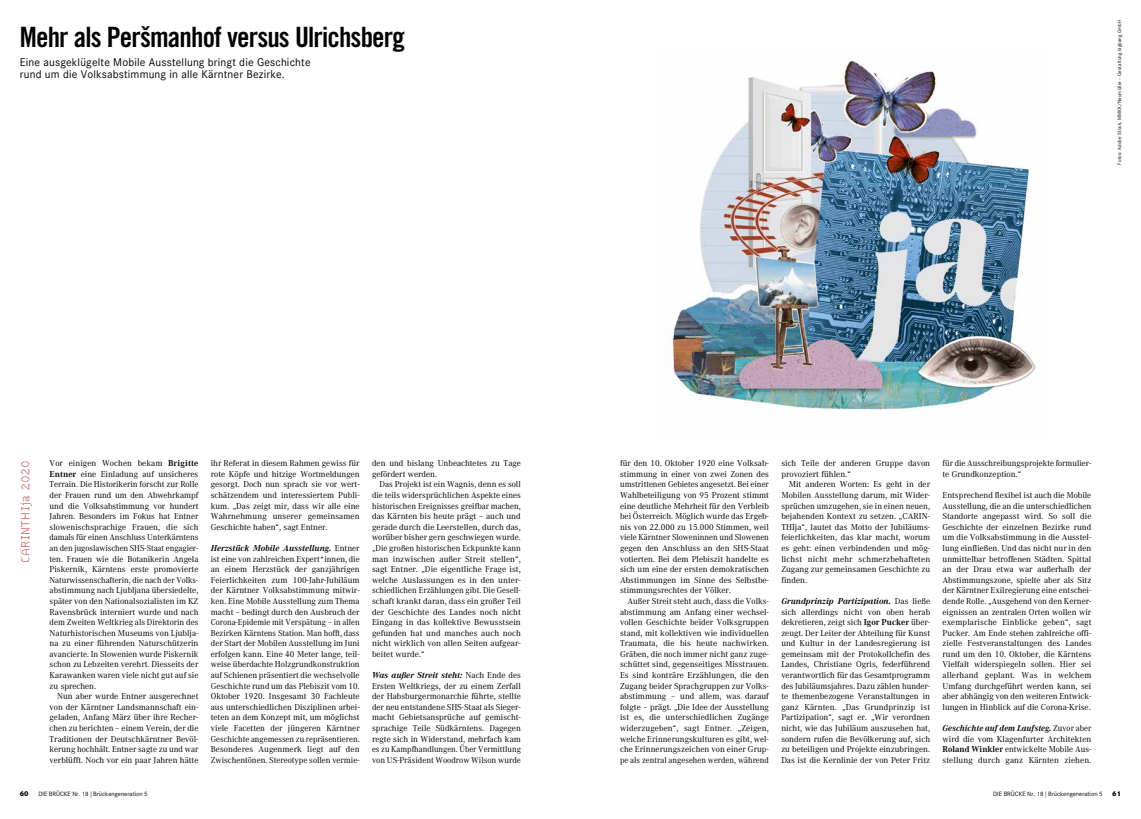
<style>
.page{position:relative;width:1141px;height:819px;background:#fff}
.page>*{position:absolute;margin:0;border:0;box-sizing:border-box;transform-origin:0 0}
.t1{font:28px "Trade Gothic Bold Cond Twenty";letter-spacing:-.03em;color:#000}
.t2{font:12.25px "Amb B Dot";letter-spacing:.04em;color:#ad2221}
.t3{font:10.94px/12.2px "Bruecke Corporate SBQ";letter-spacing:.015em;color:#000}
.t4{font:8.4px/10.6px "Bruecke Corporate ABQ";color:#000;text-align:justify}
.t5{font:8.4px/10.6px "Bruecke Corporate ABQ";color:#000;text-align:justify;scale:.96 1}
.t6{font:800 6.83px "Bruecke Corporate SBQ";color:#000}
.t7{font:6.12px "Bruecke Corporate SBQ";color:#000}
.t8{font:4.81px "Bruecke Corporate SBQ";letter-spacing:.025em;color:#000}
.s1{font-weight:700}
.s2{font-weight:700;font-style:italic}
</style>
<div class="page">
<img style="left:670px;top:60px;width:366px;height:350px">
<h1 class="t1" style="left:20px;top:20px;width:386px">Mehr als Peršmanhof versus Ulrichsberg</h1>
<h3 class="t3" style="left:20px;top:56px;width:292px">Eine ausgeklügelte Mobile Ausstellung bringt die Geschichte rund um die Volksabstimmung in alle Kärntner Bezirke.</h3>
<p class="t8" style="left:1117px;top:164px;width:146px;rotate:-90deg">Fotos: Adobe Stock, MMKK/Neumüller – Gestaltung bigbang GmbH</p>
<h2 class="t2" style="left:18px;top:562px;width:104px;rotate:-90deg">CARINTHIja 2020</h2>
<p class="t4" style="left:50px;top:458px;width:150px">Vor einigen Wochen bekam <span class="s1">Brigitte Entner</span> eine Einladung auf unsicheres Terrain. Die Historikerin forscht zur Rolle der Frauen rund um den Abwehrkampf und die Volksabstimmung vor hundert Jahren. Besonders im Fokus hat Entner slowenischsprachige Frauen, die sich damals für einen Anschluss Unterkärntens an den jugoslawischen SHS-Staat engagier&shy;ten. Frauen wie die Botanikerin Angela Piskernik, Kärntens erste promovierte Naturwissenschafterin, die nach der Volks&shy;abstimmung nach Ljubljana übersiedelte, später von den Nationalsozialisten im KZ Ravensbrück interniert wurde und nach dem Zweiten Weltkrieg als Direktorin des Naturhistorischen Museums von Ljublja&shy;na zu einer führenden Naturschützerin avancierte. In Slowenien wurde Piskernik schon zu Lebzeiten verehrt. Diesseits der Karawanken waren viele nicht gut auf sie zu sprechen.</p>
<p class="t4" style="left:50px;top:691px;width:150px;text-indent:7px">Nun aber wurde Entner ausgerechnet von der Kärntner Landsmannschaft ein&shy;geladen, Anfang März über ihre Recher&shy;chen zu berichten – einem Verein, der die Traditionen der Deutschkärntner Bevöl&shy;kerung hochhält. Entner sagte zu und war verblüfft. Noch vor ein paar Jahren hätte</p>
<p class="t4" style="left:211px;top:458px;width:150px">ihr Referat in diesem Rahmen gewiss für rote Köpfe und hitzige Wortmeldungen gesorgt. Doch nun sprach sie vor wert&shy;schätzendem und interessiertem Publi&shy;kum. „Das zeigt mir, dass wir alle eine Wahrnehmung unserer gemeinsamen Geschichte haben“, sagt Entner.</p>
<p class="t4" style="left:211px;top:542px;width:150px"><span class="s2">Herzstück Mobile Ausstellung.</span> Entner ist eine von zahlreichen Expert*innen, die an einem Herzstück der ganzjährigen Feierlichkeiten zum 100-Jahr-Jubiläum der Kärntner Volksabstimmung mitwir&shy;ken. Eine Mobile Ausstellung zum Thema macht – bedingt durch den Ausbruch der Corona-Epidemie mit Verspätung – in allen Bezirken Kärntens Station. Man hofft, dass der Start der Mobilen Ausstellung im Juni erfolgen kann. Eine 40 Meter lange, teil&shy;weise überdachte Holzgrundkonstruktion auf Schienen präsentiert die wechselvolle Geschichte rund um das Plebiszit vom 10.<br>Oktober 1920. Insgesamt 30 Fachleute aus unterschiedlichen Disziplinen arbei&shy;teten an dem Konzept mit, um möglichst viele Facetten der jüngeren Kärntner Geschichte angemessen zu repräsentieren.<br>Besonderes Augenmerk liegt auf den Zwischentönen. Stereotype sollen vermie-</p>
<p class="t4" style="left:372px;top:458px;width:150px">den und bislang Unbeachtetes zu Tage gefördert werden.</p>
<p class="t4" style="left:372px;top:479px;width:150px;text-indent:7px">Das Projekt ist ein Wagnis, denn es soll die teils widersprüchlichen Aspekte eines historischen Ereignisses greifbar machen, das Kärnten bis heute prägt – auch und gerade durch die Leerstellen, durch das, worüber bisher gern geschwiegen wurde. „Die großen historischen Eckpunkte kann man inzwischen außer Streit stellen“, sagt Entner. „Die eigentliche Frage ist, welche Auslassungen es in den unter&shy;schiedlichen Erzählungen gibt. Die Gesell&shy;schaft krankt daran, dass ein großer Teil der Geschichte des Landes noch nicht Eingang in das kollektive Bewusstsein gefunden hat und manches auch noch nicht wirklich von allen Seiten aufgear&shy;beitet wurde.“</p>
<p class="t4" style="left:372px;top:670px;width:150px"><span class="s2">Was außer Streit steht:</span> Nach Ende des Ersten Weltkriegs, der zu einem Zerfall der Habsburgermonarchie führte, stellte der neu entstandene SHS-Staat als Sieger&shy;macht Gebietsansprüche auf gemischt&shy;sprachige Teile Südkärntens. Dagegen regte sich in Widerstand, mehrfach kam es zu Kampfhandlungen. Über Vermittlung von US-Präsident Woodrow Wilson wurde</p>
<p class="t4" style="left:620px;top:458px;width:150px">für den 10. Oktober 1920 eine Volksab&shy;stimmung in einer von zwei Zonen des umstrittenen Gebietes angesetzt. Bei einer Wahlbeteiligung von 95 Prozent stimmt eine deutliche Mehrheit für den Verbleib bei Österreich. Möglich wurde das Ergeb&shy;nis von 22.000 zu 15.000 Stimmen, weil viele Kärntner Sloweninnen und Slowenen gegen den Anschluss an den SHS-Staat votierten. Bei dem Plebiszit handelte es sich um eine der ersten demokratischen Abstimmungen im Sinne des Selbstbe&shy;stimmungsrechtes der Völker.</p>
<p class="t4" style="left:620px;top:595px;width:150px;text-indent:7px">Außer Streit steht auch, dass die Volks&shy;abstimmung am Anfang einer wechsel&shy;vollen Geschichte beider Volksgruppen stand, mit kollektiven wie individuellen Traumata, die bis heute nachwirken.<br>Gräben, die noch immer nicht ganz zuge&shy;schüttet sind, gegenseitiges Misstrauen.<br>Es sind konträre Erzählungen, die den Zugang beider Sprachgruppen zur Volks&shy;abstimmung – und allem, was darauf folgte – prägt. „Die Idee der Ausstellung ist es, die unterschiedlichen Zugänge widerzugeben“, sagt Entner. „Zeigen, welche Erinnerungskulturen es gibt, wel&shy;che Erinnerungszeichen von einer Grup&shy;pe als zentral angesehen werden, während</p>
<p class="t4" style="left:781px;top:458px;width:150px">sich Teile der anderen Gruppe davon provoziert fühlen.“</p>
<p class="t4" style="left:781px;top:479px;width:150px;text-indent:7px">Mit anderen Worten: Es geht in der Mobilen Ausstellung darum, mit Wider&shy;sprüchen umzugehen, sie in einen neuen, bejahenden Kontext zu setzen. „CARIN-THIja“, lautet das Motto der Jubiläums&shy;feierlichkeiten, das klar macht, worum es geht: einen verbindenden und mög&shy;lichst nicht mehr schmerzbehafteten Zugang zur gemeinsamen Geschichte zu finden.</p>
<p class="t4" style="left:781px;top:595px;width:150px"><span class="s2">Grundprinzip Partizipation.</span> Das ließe sich allerdings nicht von oben herab dekretieren, zeigt sich <span class="s1">Igor Pucker</span> über&shy;zeugt. Der Leiter der Abteilung für Kunst und Kultur in der Landesregierung ist gemeinsam mit der Protokollchefin des Landes, Christiane Ogris, federführend verantwortlich für das Gesamtprogramm des Jubiläumsjahres. Dazu zählen hunder&shy;te themenbezogene Veranstaltungen in ganz Kärnten. „Das Grundprinzip ist Partizipation“, sagt er. „Wir verordnen nicht, wie das Jubiläum auszusehen hat, sondern rufen die Bevölkerung auf, sich zu beteiligen und Projekte einzubringen.<br>Das ist die Kernlinie der von Peter Fritz</p>
<p class="t4" style="left:943px;top:458px;width:150px">für die Ausschreibungsprojekte formulier&shy;te Grundkonzeption.“</p>
<p class="t4" style="left:943px;top:490px;width:150px">Entsprechend flexibel ist auch die Mobile Ausstellung, die an die unterschiedlichen Standorte angepasst wird. So soll die Geschichte der einzelnen Bezirke rund um die Volksabstimmung in die Ausstel&shy;lung einfließen. Und das nicht nur in den unmittelbar betroffenen Städten. Spittal an der Drau etwa war außerhalb der Abstimmungszone, spielte aber als Sitz der Kärntner Exilregierung eine entschei&shy;dende Rolle. „Ausgehend von den Kerner&shy;eignissen an zentralen Orten wollen wir exemplarische Einblicke geben“, sagt Pucker. Am Ende stehen zahlreiche offi&shy;zielle Festveranstaltungen des Landes rund um den 10. Oktober, die Kärntens Vielfalt widerspiegeln sollen. Hier sei allerhand geplant. Was in welchem Umfang durchgeführt werden kann, sei aber abhängig von den weiteren Entwick&shy;lungen in Hinblick auf die Corona-Krise.</p>
<p class="t5" style="left:943px;top:722px;width:157px"><span class="s2">Geschichte auf dem Laufsteg.</span> Zuvor aber wird die vom Klagenfurter Architekten <span class="s1">Roland Winkler</span> entwickelte Mobile Aus&shy;stellung durch ganz Kärnten ziehen.</p>
<p class="t6" style="left:20px;top:789px;width:10px">60</p>
<p class="t7" style="left:38px;top:790px;width:111px">DIE BRÜCKE Nr. 18 | Brückengeneration 5</p>
<p class="t7" style="left:993px;top:790px;width:111px">DIE BRÜCKE Nr. 18 | Brückengeneration 5</p>
<p class="t6" style="left:1112px;top:789px;width:10px">61</p>
</div>
